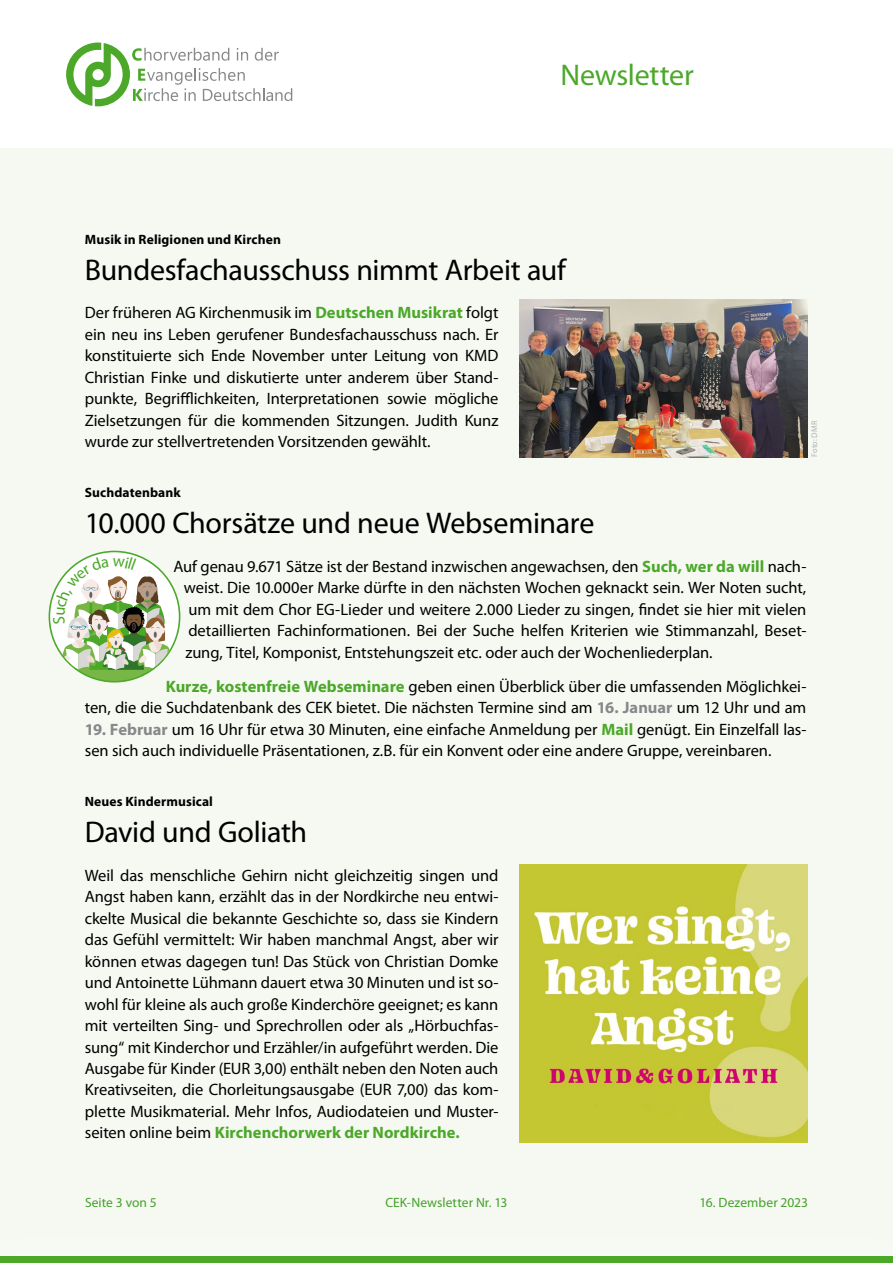
<style>
.page{position:relative;width:893px;height:1263px;background:#fff}
.page>*{position:absolute;margin:0;border:0;box-sizing:border-box;transform-origin:0 0}
.t1{font:30px "Myriad Pro";letter-spacing:-.01em;color:#000}
.t2{font:30px "Myriad Pro";letter-spacing:-.01em;color:#4ba829}
.t3{font:16.5px/21.5px "Myriad Pro";letter-spacing:-.005em;color:#000;text-align:justify}
.t4{font:700 13.5px "Myriad Pro";letter-spacing:.01em;color:#000}
.t5{font:13.5px "Myriad Pro";letter-spacing:.005em;color:#44a12b}
.t6{font:8.25px "Myriad Pro";letter-spacing:.015em;color:#b1b3b4}
.s1{font-weight:700;color:#4ba829}
.s2{font-weight:700;color:#87888a}
</style>
<div class="page">
<svg style="left:66px;top:43px;width:226px;height:63px"></svg>
<div style="left:0;top:149px;width:893px;height:1114px;background:#f6f9f2"></div>
<div style="left:0;top:1256px;width:893px;height:7px;background:#4ba829"></div>
<img style="left:520px;top:864px;width:288px;height:279px">
<img style="left:520px;top:300px;width:288px;height:157px">
<svg style="left:50px;top:552px;width:129px;height:129px"></svg>
<h1 class="t2" style="left:561px;top:56px;width:135px">Newsletter</h1>
<p class="t4" style="left:85px;top:231px;width:198px">Musik in Religionen und Kirchen</p>
<h1 class="t1" style="left:85px;top:251px;width:483px">Bundesfachausschuss nimmt Arbeit auf</h1>
<p class="t3" style="left:85px;top:302px;width:415px">Der früheren AG Kirchenmusik im <span class="s1">Deutschen Musikrat</span> folgt ein neu ins Leben gerufener Bundesfachausschuss nach. Er konstituierte sich Ende November unter Leitung von KMD Christian Finke und diskutierte unter anderem über Stand&shy;punkte, Begrifflichkeiten, Interpretationen sowie mögliche Zielsetzungen für die kommenden Sitzungen. Judith Kunz wurde zur stellvertretenden Vorsitzenden gewählt.</p>
<p class="t4" style="left:85px;top:484px;width:97px">Suchdatenbank</p>
<h1 class="t1" style="left:85px;top:505px;width:511px">10.000 Chorsätze und neue Webseminare</h1>
<p class="t3" style="left:184px;top:555px;width:624px;text-indent:-11px">Auf genau 9.671 Sätze ist der Bestand inzwischen angewachsen, den <span class="s1">Such, wer da will</span> nach&shy;weist. Die 10.000er Marke dürfte in den nächsten Wochen geknackt sein. Wer Noten sucht, um mit dem Chor EG-Lieder und weitere 2.000 Lieder zu singen, findet sie hier mit vielen detaillierten Fachinformationen. Bei der Suche helfen Kriterien wie Stimmanzahl, Beset&shy;zung, Titel, Komponist, Entstehungszeit etc. oder auch der Wochenliederplan.</p>
<p class="t3" style="left:85px;top:675px;width:723px;text-align:right"><span class="s1">Kurze, kostenfreie Webseminare</span> geben einen Überblick über die umfassenden Möglichkei-<br>ten, die die Suchdatenbank des CEK bietet. Die nächsten Termine sind am <span class="s2">16. Januar</span> um 12 Uhr und am</p>
<p class="t3" style="left:85px;top:718px;width:723px"><span class="s2">19. Februar</span> um 16 Uhr für etwa 30 Minuten, eine einfache Anmeldung per <span class="s1">Mail</span> genügt. Ein Einzelfall las&shy;sen sich auch individuelle Präsentationen, z.B. für ein Konvent oder eine andere Gruppe, vereinbaren.</p>
<p class="t4" style="left:85px;top:793px;width:130px">Neues Kindermusical</p>
<h1 class="t1" style="left:85px;top:814px;width:224px">David und Goliath</h1>
<p class="t3" style="left:85px;top:864px;width:415px">Weil das menschliche Gehirn nicht gleichzeitig singen und Angst haben kann, erzählt das in der Nordkirche neu entwi&shy;ckelte Musical die bekannte Geschichte so, dass sie Kindern das Gefühl vermittelt: Wir haben manchmal Angst, aber wir können etwas dagegen tun! Das Stück von Christian Domke und Antoinette Lühmann dauert etwa 30 Minuten und ist so&shy;wohl für kleine als auch große Kinderchöre geeignet; es kann mit verteilten Sing- und Sprechrollen oder als „Hörbuchfas&shy;sung“ mit Kinderchor und Erzähler/in aufgeführt werden. Die Ausgabe für Kinder (EUR 3,00) enthält neben den Noten auch Kreativseiten, die Chorleitungsausgabe (EUR 7,00) das kom&shy;plette Musikmaterial. Mehr Infos, Audiodateien und Muster&shy;seiten online beim <span class="s1">Kirchenchorwerk der Nordkirche.</span></p>
<p class="t6" style="left:809px;top:457px;width:38px;rotate:-90deg">Foto: DMR</p>
<p class="t5" style="left:85px;top:1194px;width:73px">Seite 3 von 5</p>
<p class="t5" style="left:385px;top:1194px;width:124px">CEK-Newsletter Nr. 13</p>
<p class="t5" style="left:700px;top:1194px;width:110px">16. Dezember 2023</p>
</div>
